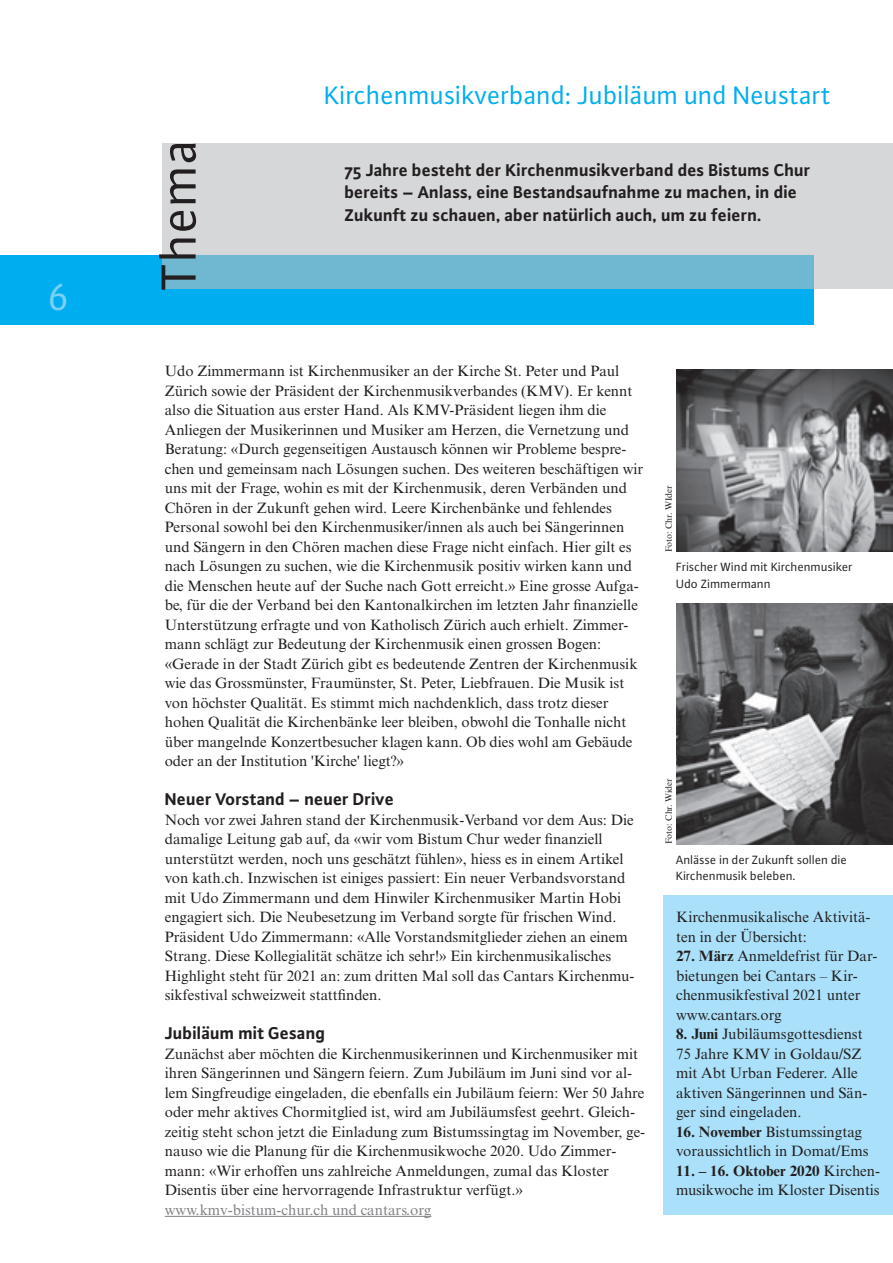
<style>
.page{position:relative;width:893px;height:1263px;background:#fff}
.page>*{position:absolute;margin:0;border:0;box-sizing:border-box;transform-origin:0 0}
.t1{font:52.5px "Plus Sans Pro";letter-spacing:.01em;color:#231f20}
.t2{font:39px "Plus Sans Pro";color:#79d2f6}
.Übertitel_blau{font:27px "Plus Sans Pro";color:#00aeef}
.Lead__ohne_Grundlini{font:700 18px/22.5px "Plus Sans Pro";color:#231f20}
.Lead{font:700 18px "Plus Sans Pro";color:#231f20}
.Lead-2{font:15px/19.5px "Times New Roman MT Std";color:#231f20}
.Grundtext{font:15px/19.5px "Times New Roman MT Std";color:#231f20}
.Grundtext-2{font:15px "Times New Roman MT Std";color:#808285}
.Bildlegende{font:12.75px/16.5px "Plus Sans Pro";color:#231f20}
.Bildnachweis{font:9px "Times New Roman MT Std";color:#231f20}
.s1{font-weight:700}
</style>
<div class="page">
<div style="left:0;top:255px;width:814px;height:70px;background:#00aeef"></div>
<svg style="left:162px;top:144px;width:731px;height:145px;background:#c0d0d7"></svg>
<img style="left:676px;top:369px;width:217px;height:183px">
<img style="left:676px;top:603px;width:217px;height:241px">
<hr style="left:165px;top:1216px;width:266px;height:1px;background:#808285">
<div style="left:663px;top:896px;width:230px;height:319px;background:#aae0f9"></div>
<h2 class="t2" style="left:49px;top:271px;width:22px">6</h2>
<p class="t1" style="left:143px;top:290px;width:153px;rotate:-90deg">Thema</p>
<p class="Übertitel_blau" style="left:325px;top:77px;width:508px">Kirchenmusikverband: Jubiläum und Neustart</p>
<p class="Lead__ohne_Grundlini" style="left:344px;top:157px;width:467px">75 Jahre besteht der Kirchenmusikverband des Bistums Chur bereits – Anlass, eine Bestandsaufnahme zu machen, in die<br>Zukunft zu schauen, aber natürlich auch, um zu feiern.</p>
<p class="Lead-2" style="left:165px;top:361px;width:480px">Udo Zimmermann ist Kirchenmusiker an der Kirche St. Peter und Paul Zürich sowie der Präsident der Kirchenmusikverbandes (KMV). Er kennt also die Situation aus erster Hand. Als KMV-Präsident liegen ihm die Anliegen der Musikerinnen und Musiker am Herzen, die Vernetzung und Beratung: «Durch gegenseitigen Austausch können wir Probleme bespre&shy;chen und gemeinsam nach Lösungen suchen. Des weiteren beschäftigen wir uns mit der Frage, wohin es mit der Kirchenmusik, deren Verbänden und Chören in der Zukunft gehen wird. Leere Kirchenbänke und fehlendes Personal sowohl bei den Kirchenmusiker/innen als auch bei Sängerinnen und Sängern in den Chören machen diese Frage nicht einfach. Hier gilt es nach Lösungen zu suchen, wie die Kirchenmusik positiv wirken kann und die Menschen heute auf der Suche nach Gott erreicht.» Eine grosse Aufga&shy;be, für die der Verband bei den Kantonalkirchen im letzten Jahr finanzielle Unterstützung erfragte und von Katholisch Zürich auch erhielt. Zimmer&shy;mann schlägt zur Bedeutung der Kirchenmusik einen grossen Bogen: «Gerade in der Stadt Zürich gibt es bedeutende Zentren der Kirchenmusik wie das Grossmünster, Fraumünster, St. Peter, Liebfrauen. Die Musik ist von höchster Qualität. Es stimmt mich nachdenklich, dass trotz dieser hohen Qualität die Kirchenbänke leer bleiben, obwohl die Tonhalle nicht über mangelnde Konzertbesucher klagen kann. Ob dies wohl am Gebäude oder an der Institution 'Kirche' liegt?»</p>
<p class="Lead" style="left:165px;top:786px;width:231px">Neuer Vorstand – neuer Drive</p>
<p class="Lead-2" style="left:165px;top:810px;width:471px">Noch vor zwei Jahren stand der Kirchenmusik-Verband vor dem Aus: Die damalige Leitung gab auf, da «wir vom Bistum Chur weder finanziell unterstützt werden, noch uns geschätzt fühlen», hiess es in einem Artikel von kath.ch. Inzwischen ist einiges passiert: Ein neuer Verbandsvorstand mit Udo Zimmermann und dem Hinwiler Kirchenmusiker Martin Hobi engagiert sich. Die Neubesetzung im Verband sorgte für frischen Wind.<br>Präsident Udo Zimmermann: «Alle Vorstandsmitglieder ziehen an einem Strang. Diese Kollegialität schätze ich sehr!» Ein kirchenmusikalisches Highlight steht für 2021 an: zum dritten Mal soll das Cantars Kirchenmu&shy;sikfestival schweizweit stattfinden.</p>
<p class="Lead" style="left:165px;top:1020px;width:162px">Jubiläum mit Gesang</p>
<p class="Grundtext" style="left:165px;top:1044px;width:482px">Zunächst aber möchten die Kirchenmusikerinnen und Kirchenmusiker mit ihren Sängerinnen und Sängern feiern. Zum Jubiläum im Juni sind vor al&shy;lem Singfreudige eingeladen, die ebenfalls ein Jubiläum feiern: Wer 50 Jahre oder mehr aktives Chormitglied ist, wird am Jubiläumsfest geehrt. Gleich&shy;zeitig steht schon jetzt die Einladung zum Bistumssingtag im November, ge&shy;nauso wie die Planung für die Kirchenmusikwoche 2020. Udo Zimmer&shy;mann: «Wir erhoffen uns zahlreiche Anmeldungen, zumal das Kloster Disentis über eine hervorragende Infrastruktur verfügt.»</p>
<p class="Grundtext-2" style="left:165px;top:1201px;width:268px">www.kmv-bistum-chur.ch und cantars.org</p>
<p class="Bildnachweis" style="left:664px;top:552px;width:68px;rotate:-90deg">Foto: Chr. WIder</p>
<p class="Bildlegende" style="left:676px;top:558px;width:178px">Frischer Wind mit Kirchenmusiker<br>Udo Zimmermann</p>
<p class="Bildnachweis" style="left:664px;top:844px;width:67px;rotate:-90deg">Foto: Chr. Wider</p>
<p class="Bildlegende" style="left:676px;top:851px;width:172px">Anlässe in der Zukunft sollen die<br>Kirchenmusik beleben.</p>
<p class="Grundtext" style="left:676px;top:907px;width:196px">Kirchenmusikalische Aktivitä&shy;ten in der Übersicht:</p>
<p class="Grundtext" style="left:676px;top:946px;width:203px"><span class="s1">27. März</span> Anmeldefrist für Dar&shy;bietungen bei Cantars – Kir&shy;chenmusikfestival 2021 unter</p>
<p class="Grundtext" style="left:676px;top:1005px;width:107px">www.cantars.org</p>
<p class="Grundtext" style="left:676px;top:1024px;width:193px"><span class="s1">8. Juni</span> Jubiläumsgottesdienst<br>75 Jahre KMV in Goldau/SZ mit Abt Urban Federer. Alle aktiven Sängerinnen und Sän&shy;ger sind eingeladen.</p>
<p class="Grundtext" style="left:676px;top:1122px;width:194px"><span class="s1">16. November</span> Bistumssingtag voraussichtlich in Domat/Ems</p>
<p class="Grundtext" style="left:676px;top:1161px;width:206px"><span class="s1">11. – 16. Oktober 2020</span> Kirchen&shy;musikwoche im Kloster Disentis</p>
</div>
